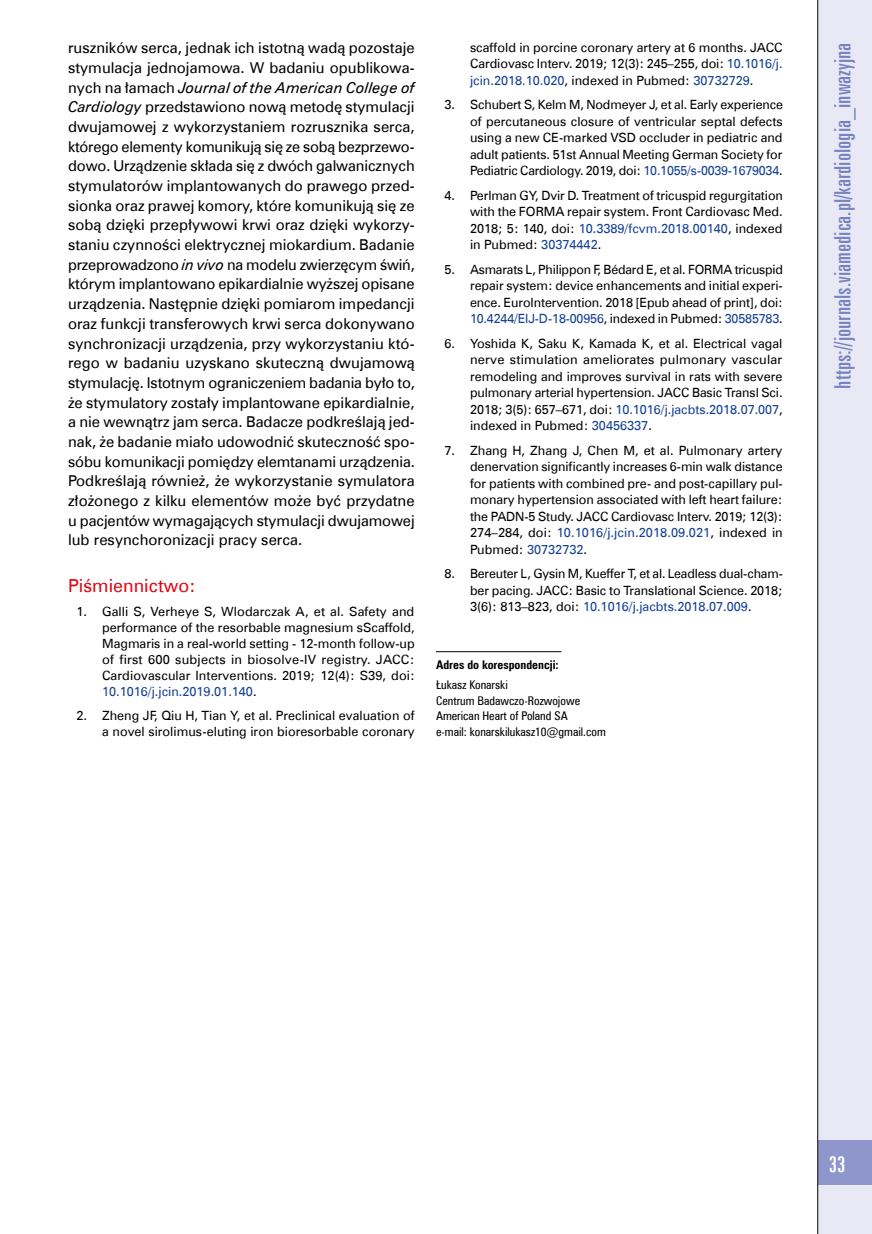
<style>
.page{position:relative;width:872px;height:1234px;background:#fff}
.page>*{position:absolute;margin:0;border:0;box-sizing:border-box;transform-origin:0 0}
.t1{font:22.5px "Zurich X Cn EU";color:#7882bf;scale:1.07 1}
.t2{font:22.5px "Zurich X Cn EU";color:#fff;scale:1.07 1}
.t3{font:18px "Zurich EU";color:#e30613}
.t4{font:15px/19.6px "Zurich EU";color:#000;text-align:justify}
.t5{font:12.75px/16.5px "Zurich EU";color:#000;text-align:justify}
.t6{font:12px/15.8px "Zurich Cn EU";color:#000}
.t7{font:700 12px "Zurich Cn EU";color:#000}
.s1{font-style:italic}
.s2{color:#164194}
</style>
<div class="page">
<div style="left:817px;top:0;width:55px;height:1233px;background:#e9e9f6"></div>
<div style="left:817px;top:1140px;width:55px;height:44px;background:#8f96cb"></div>
<hr style="left:817px;top:0;width:1px;height:1233px;background:#000">
<hr style="left:436px;top:651px;width:125px;height:1px;background:#000">
<p class="t4" style="left:68px;top:38px;width:348px">ruszników serca, jednak ich istotną wadą pozostaje stymulacja jednojamowa. W badaniu opublikowa&shy;nych na łamach <span class="s1">Journal of the American College of Cardiology</span> przedstawiono nową metodę stymulacji dwujamowej z wykorzystaniem rozrusznika serca, którego elementy komunikują się ze sobą bezprzewo&shy;dowo. Urządzenie składa się z dwóch galwanicznych stymulatorów implantowanych do prawego przed&shy;sionka oraz prawej komory, które komunikują się ze sobą dzięki przepływowi krwi oraz dzięki wykorzy&shy;staniu czynności elektrycznej miokardium. Badanie przeprowadzono <span class="s1">in vivo</span> na modelu zwierzęcym świń, którym implantowano epikardialnie wyższej opisane urządzenia. Następnie dzięki pomiarom impedancji oraz funkcji transferowych krwi serca dokonywano synchronizacji urządzenia, przy wykorzystaniu któ&shy;rego w badaniu uzyskano skuteczną dwujamową stymulację. Istotnym ograniczeniem badania było to, że stymulatory zostały implantowane epikardialnie, a nie wewnątrz jam serca. Badacze podkreślają jed&shy;nak, że badanie miało udowodnić skuteczność spo&shy;sóbu komunikacji pomiędzy elemtanami urządzenia.<br>Podkreślają również, że wykorzystanie symulatora złożonego z kilku elementów może być przydatne u pacjentów wymagających stymulacji dwujamowej lub resynchoronizacji pracy serca.</p>
<h2 class="t3" style="left:68px;top:574px;width:129px">Piśmiennictwo:</h2>
<p class="t5" style="left:102px;top:603px;width:314px;line-height:15.9px;text-indent:-26px">1. Galli S, Verheye S, Wlodarczak A, et al. Safety and performance of the resorbable magnesium sScaffold, Magmaris in a real-world setting - 12-month follow-up of first 600 subjects in biosolve-IV registry. JACC:<br>Cardiovascular Interventions. 2019; 12(4): S39, doi:<br><span class="s2">10.1016/j.jcin.2019.01.140</span>.</p>
<p class="t5" style="left:77px;top:707px;width:340px;line-height:15.9px;text-align:right">2. Zheng JF, Qiu H, Tian Y, et al. Preclinical evaluation of a novel sirolimus-eluting iron bioresorbable coronary</p>
<p class="t5" style="left:470px;top:39px;width:314px">scaffold in porcine coronary artery at 6 months. JACC Cardiovasc Interv. 2019; 12(3): 245–255, doi: <span class="s2">10.1016/j. jcin.2018.10.020</span>, indexed in Pubmed: <span class="s2">30732729</span>.</p>
<p class="t5" style="left:470px;top:96px;width:314px;text-indent:-26px">3. Schubert S, Kelm M, Nodmeyer J, et al. Early experience of percutaneous closure of ventricular septal defects using a new CE-marked VSD occluder in pediatric and adult patients. 51st Annual Meeting German Society for Pediatric Cardiology. 2019, doi: <span class="s2">10.1055/s-0039-1679034</span>.</p>
<p class="t5" style="left:470px;top:187px;width:314px;text-indent:-26px">4. Perlman GY, Dvir D. Treatment of tricuspid regurgitation with the FORMA repair system. Front Cardiovasc Med.<br>2018; 5: 140, doi: <span class="s2">10.3389/fcvm.2018.00140</span>, indexed in Pubmed: <span class="s2">30374442</span>.</p>
<p class="t5" style="left:470px;top:261px;width:314px;text-indent:-26px">5. Asmarats L, Philippon F, Bédard E, et al. FORMA tricuspid repair system: device enhancements and initial experi&shy;ence. EuroIntervention. 2018 [Epub ahead of print], doi:<br><span class="s2">10.4244/EIJ-D-18-00956</span>, indexed in Pubmed: <span class="s2">30585783</span>.</p>
<p class="t5" style="left:470px;top:335px;width:314px;text-indent:-26px">6. Yoshida K, Saku K, Kamada K, et al. Electrical vagal nerve stimulation ameliorates pulmonary vascular remodeling and improves survival in rats with severe pulmonary arterial hypertension. JACC Basic Transl Sci.<br>2018; 3(5): 657–671, doi: <span class="s2">10.1016/j.jacbts.2018.07.007</span>, indexed in Pubmed: <span class="s2">30456337</span>.</p>
<p class="t5" style="left:470px;top:442px;width:314px;text-indent:-26px">7. Zhang H, Zhang J, Chen M, et al. Pulmonary artery denervation significantly increases 6-min walk distance for patients with combined pre- and post-capillary pul&shy;monary hypertension associated with left heart failure: the PADN-5 Study. JACC Cardiovasc Interv. 2019; 12(3):<br>274–284, doi: <span class="s2">10.1016/j.jcin.2018.09.021</span>, indexed in Pubmed: <span class="s2">30732732</span>.</p>
<p class="t5" style="left:470px;top:565px;width:314px;text-indent:-26px">8. Bereuter L, Gysin M, Kueffer T, et al. Leadless dual-cham&shy;ber pacing. JACC: Basic to Translational Science. 2018; 3(6): 813–823, doi: <span class="s2">10.1016/j.jacbts.2018.07.009</span>.</p>
<p class="t7" style="left:436px;top:657px;width:124px">Adres do korespondencji:</p>
<p class="t6" style="left:436px;top:676px;width:171px">Łukasz Konarski<br>Centrum Badawczo-Rozwojowe<br>American Heart of Poland SA<br>e-mail: konarskilukasz10@gmail.com</p>
<h1 class="t1" style="left:829px;top:388px;width:325px;rotate:-90deg">https://journals.viamedica.pl/kardiologia_inwazyjna</h1>
<h1 class="t2" style="left:828px;top:1150px;width:17px">33</h1>
</div>
